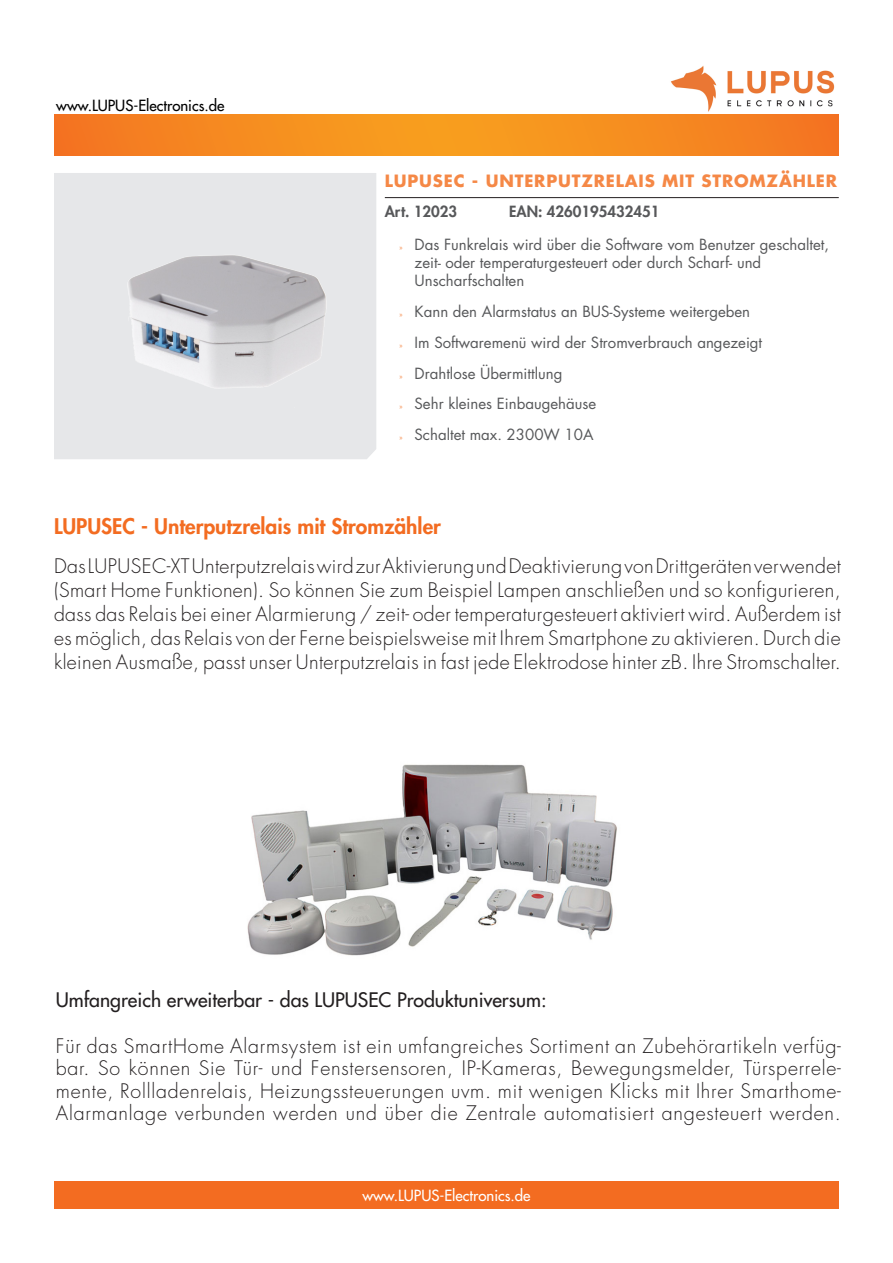
<style>
.page{position:relative;width:893px;height:1263px;background:#fff}
.page>*{position:absolute;margin:0;border:0;box-sizing:border-box;transform-origin:0 0}
.t1{font:800 21px "Futura Std";color:#f36c21}
.t2{font:300 19.5px/24px "Futura Std";letter-spacing:.03em;color:#231f20;text-align:justify}
.t3{font:500 19.5px "Futura Std";color:#231f20}
._01-Produkt_Überschr{font:700 16.5px "Futura Std";letter-spacing:.05em;color:#f58846}
.t4{font:15px/18px "Futura Std";color:#57585a}
._01-Produkt_-_Beschr{font:800 15px "Futura Std";color:#57585a}
.Fußnote{font:500 15px "Futura Std";color:#fff}
.Fußnote-2{font:500 15px "Futura Std";color:#000}
.s1{font-family:"Myriad Pro";font-size:7.5px;color:#f58846}
</style>
<div class="page">
<img style="left:656px;top:66px;width:183px;height:49px">
<img style="left:247px;top:764px;width:370px;height:192px">
<svg style="left:54px;top:115px;width:785px;height:41px;background:#f58b20"></svg>
<div style="left:54px;top:1181px;width:785px;height:28px;background:#f36c21"></div>
<div style="left:54px;top:173px;width:322px;height:286px;background:#e6e7e9"></div>
<img style="left:58px;top:181px;width:318px;height:276px">
<hr style="left:385px;top:197px;width:454px;height:1px;background:#231f20">
<p class="Fußnote-2" style="left:56px;top:96px;width:170px">www.LUPUS-Electronics.de</p>
<p class="_01-Produkt_Überschr" style="left:385px;top:169px;width:454px">LUPUSEC - UNTERPUTZRELAIS MIT STROMZÄHLER</p>
<p class="_01-Produkt_-_Beschr" style="left:385px;top:202px;width:74px">Art. 12023</p>
<p class="_01-Produkt_-_Beschr" style="left:509px;top:202px;width:152px">EAN: 4260195432451</p>
<p class="t4" style="left:415px;top:236px;width:416px;text-indent:-15px"><span class="s1">»</span> Das Funkrelais wird über die Software vom Benutzer geschaltet, zeit- oder temperaturgesteuert oder durch Scharf- und<br>Unscharfschalten</p>
<p class="t4" style="left:400px;top:303px;width:352px"><span class="s1">»</span> Kann den Alarmstatus an BUS-Systeme weitergeben</p>
<p class="t4" style="left:400px;top:334px;width:364px"><span class="s1">»</span> Im Softwaremenü wird der Stromverbrauch angezeigt</p>
<p class="t4" style="left:400px;top:364px;width:164px"><span class="s1">»</span> Drahtlose Übermittlung</p>
<p class="t4" style="left:400px;top:395px;width:198px"><span class="s1">»</span> Sehr kleines Einbaugehäuse</p>
<p class="t4" style="left:400px;top:426px;width:195px"><span class="s1">»</span> Schaltet max. 2300W 10A</p>
<p class="t1" style="left:54px;top:513px;width:388px">LUPUSEC - Unterputzrelais mit Stromzähler</p>
<p class="t2" style="left:54px;top:555px;width:788px">Das LUPUSEC-XT Unterputzrelais wird zur Aktivierung und Deaktivierung von Drittgeräten verwendet (Smart Home Funktionen). So können Sie zum Beispiel Lampen anschließen und so konfigurieren, dass das Relais bei einer Alarmierung / zeit- oder temperaturgesteuert aktiviert wird. Außerdem ist es möglich, das Relais von der Ferne beispielsweise mit Ihrem Smartphone zu aktivieren. Durch die kleinen Ausmaße, passt unser Unterputzrelais in fast jede Elektrodose hinter zB. Ihre Stromschalter.</p>
<p class="t3" style="left:56px;top:987px;width:492px">Umfangreich erweiterbar - das LUPUSEC Produktuniversum:</p>
<p class="t2" style="left:56px;top:1035px;width:786px;line-height:22.5px">Für das SmartHome Alarmsystem ist ein umfangreiches Sortiment an Zubehörartikeln verfüg&shy;bar. So können Sie Tür- und Fenstersensoren, IP-Kameras, Bewegungsmelder, Türsperrele&shy;mente, Rollladenrelais, Heizungssteuerungen uvm. mit wenigen Klicks mit Ihrer Smarthome-Alarmanlage verbunden werden und über die Zentrale automatisiert angesteuert werden.</p>
<p class="Fußnote" style="left:362px;top:1186px;width:170px">www.LUPUS-Electronics.de</p>
</div>
